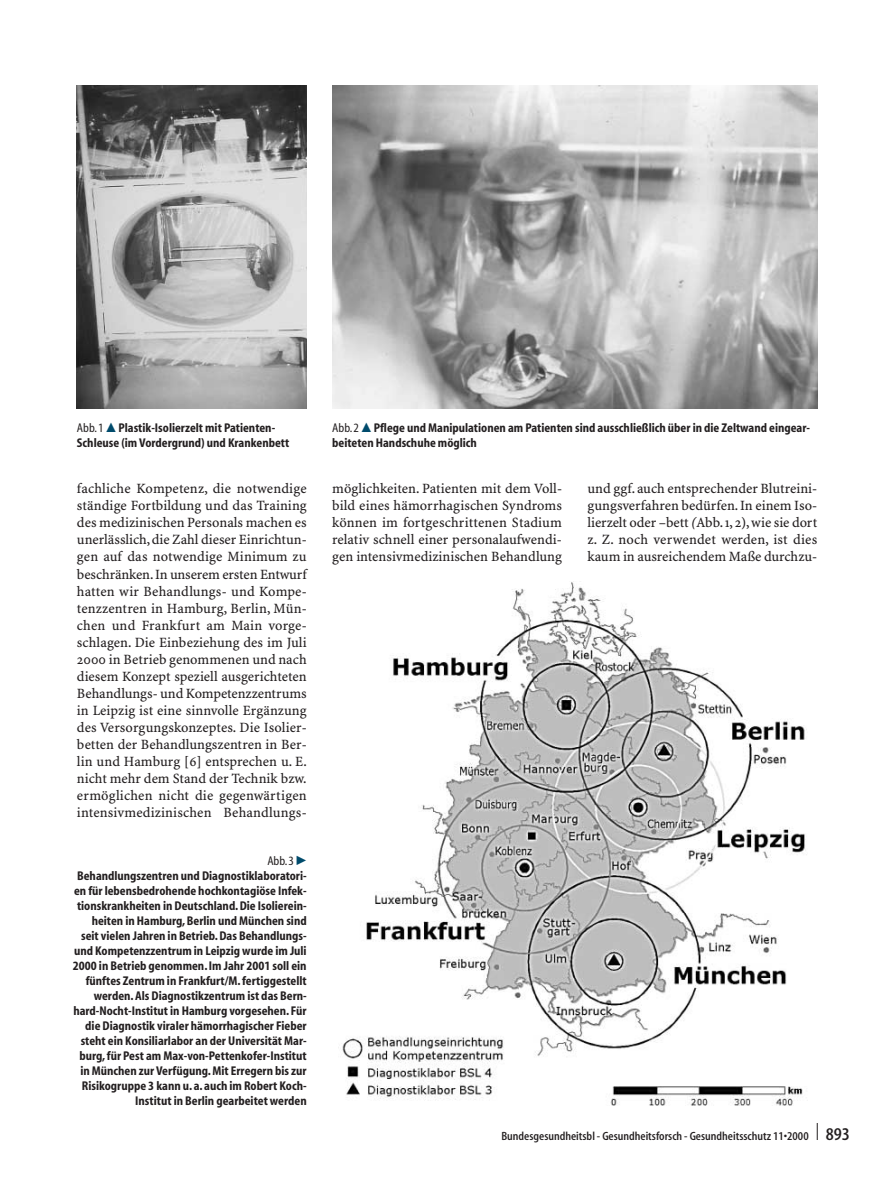
<style>
.page{position:relative;width:893px;height:1178px;background:#fff}
.page>*{position:absolute;margin:0;border:0;box-sizing:border-box;transform-origin:0 0}
.t1{font:14.25px/17px "S Minion Plus";color:#231f20;text-align:justify}
.t2{font:700 condensed 12.75px/15px "S Myriad";color:#231f20}
.t3{font:condensed 12.75px "S Myriad";color:#231f20}
.t4{font:600 condensed 12px "S Myriad";color:#231f20}
.s1{font-weight:400}
.s2{font-family:"Mathematical Pi Six";font-weight:400;font-stretch:normal;color:#004b6c}
.s3{font-style:italic}
.s4{font-size:18px}
</style>
<div class="page">
<svg style="left:817px;top:1123px;width:1px;height:17px"></svg>
<img style="left:77px;top:85px;width:230px;height:323px">
<img style="left:332px;top:85px;width:485px;height:323px">
<img style="left:338px;top:581px;width:469px;height:525px">
<p class="t2" style="left:77px;top:421px;width:214px"><span class="s1">Abb.1</span> <span class="s2">-</span> Plastik-Isolierzelt mit Patienten-<br>Schleuse (im Vordergrund) und Krankenbett</p>
<p class="t2" style="left:332px;top:421px;width:479px"><span class="s1">Abb.2</span> <span class="s2">-</span> Pflege und Manipulationen am Patienten sind ausschließlich über in die Zeltwand eingear&shy;beiteten Handschuhe möglich</p>
<p class="t1" style="left:77px;top:481px;width:231px">fachliche Kompetenz, die notwendige ständige Fortbildung und das Training des medizinischen Personals machen es unerlässlich, die Zahl dieser Einrichtun&shy;gen auf das notwendige Minimum zu beschränken.In unserem ersten Entwurf hatten wir Behandlungs- und Kompe&shy;tenzzentren in Hamburg, Berlin, Mün&shy;chen und Frankfurt am Main vorge&shy;schlagen. Die Einbeziehung des im Juli 2000 in Betrieb genommenen und nach diesem Konzept speziell ausgerichteten Behandlungs- und Kompetenzzentrums in Leipzig ist eine sinnvolle Ergänzung des Versorgungskonzeptes. Die Isolier&shy;betten der Behandlungszentren in Ber&shy;lin und Hamburg [6] entsprechen u. E. nicht mehr dem Stand der Technik bzw. ermöglichen nicht die gegenwärtigen intensivmedizinischen Behandlungs-</p>
<p class="t3" style="left:267px;top:853px;width:28px">Abb.3</p>
<p class="t2" style="left:73px;top:869px;width:235px;text-align:right">Behandlungszentren und Diagnostiklaboratori&shy;en für lebensbedrohende hochkontagiöse Infek&shy;tionskrankheiten in Deutschland. Die Isolierein&shy;heiten in Hamburg, Berlin und München sind seit vielen Jahren in Betrieb. Das Behandlungs&shy;und Kompetenzzentrum in Leipzig wurde im Juli 2000 in Betrieb genommen. Im Jahr 2001 soll ein fünftes Zentrum in Frankfurt/M. fertiggestellt werden. Als Diagnostikzentrum ist das Bern&shy;hard-Nocht-Institut in Hamburg vorgesehen. Für die Diagnostik viraler hämorrhagischer Fieber steht ein Konsiliarlabor an der Universität Mar&shy;burg, für Pest am Max-von-Pettenkofer-Institut in München zur Verfügung. Mit Erregern bis zur Risikogruppe 3 kann u. a. auch im Robert Koch-Institut in Berlin gearbeitet werden</p>
<p class="t1" style="left:332px;top:481px;width:231px">möglichkeiten. Patienten mit dem Voll&shy;bild eines hämorrhagischen Syndroms können im fortgeschrittenen Stadium relativ schnell einer personalaufwendi&shy;gen intensivmedizinischen Behandlung</p>
<p class="t1" style="left:587px;top:481px;width:231px">und ggf. auch entsprechender Blutreini&shy;gungsverfahren bedürfen. In einem Iso&shy;lierzelt oder –bett <span class="s3">(</span>Abb. 1, 2), wie sie dort z. Z. noch verwendet werden, ist dies kaum in ausreichendem Maße durchzu-</p>
<p class="t4" style="left:501px;top:1131px;width:350px">Bundesgesundheitsbl - Gesundheitsforsch - Gesundheitsschutz 11•2000 <span class="s4">893</span></p>
</div>
